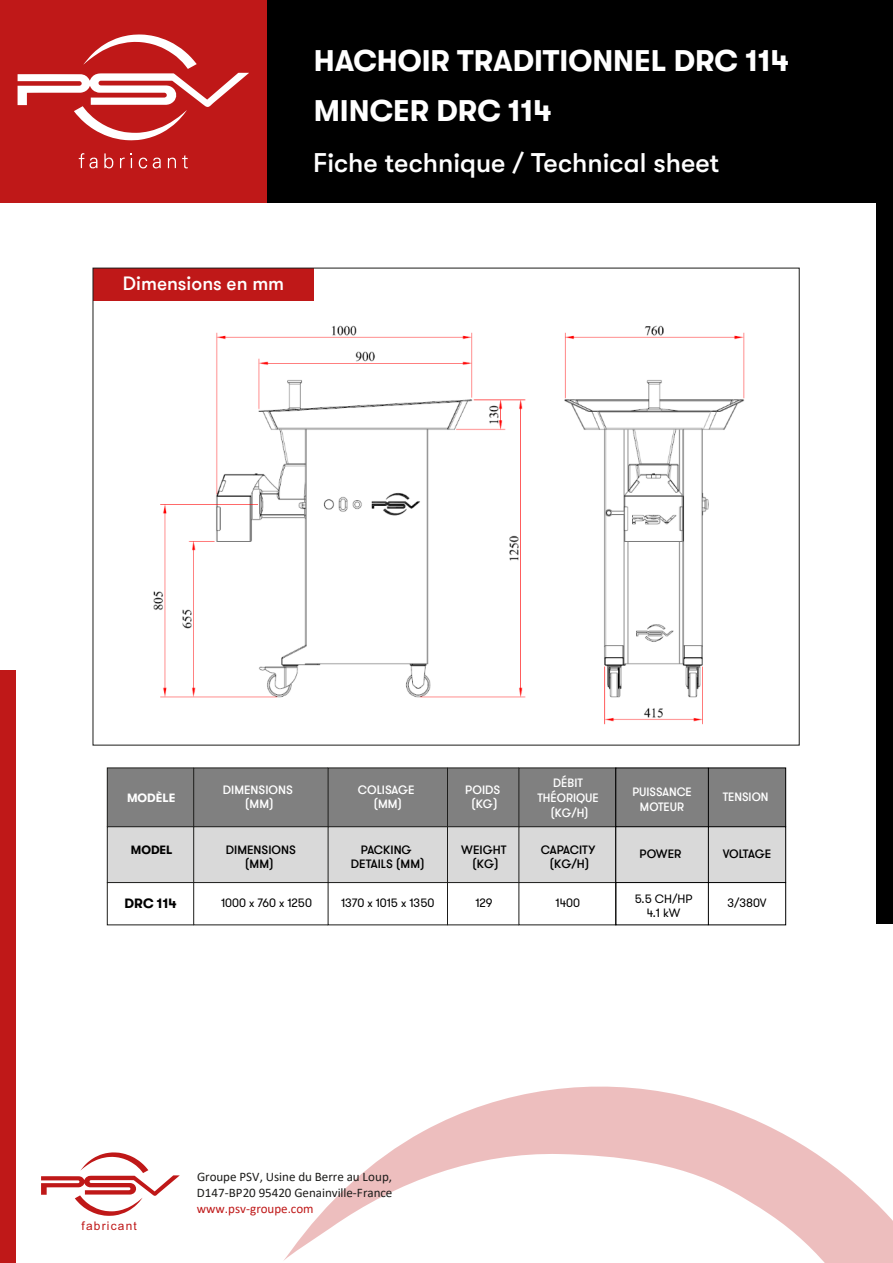
<style>
.page{position:relative;width:893px;height:1263px;background:#fff}
.page>*{position:absolute;margin:0;border:0;box-sizing:border-box;transform-origin:0 0}
.t1{font:700 29.85px/50.2px "GT Walsheim";color:#fff}
.t2{font:500 27px "GT Walsheim Pro";color:#fff}
.t3{font:500 19.05px "GT Walsheim Pro";color:#fff}
.t4{font:700 13.5px "GT Walsheim";color:#000}
.t5{font:13.05px/15.8px "Calibri";letter-spacing:-.005em;color:#1d1d1b}
.t6{font:13.05px "Calibri";color:#bf1818}
.t7{font:500 12px/14.1px "GT Walsheim Pro";color:#000;text-align:center}
.t8{font:12px/14.1px "GT Walsheim Pro";color:#000;text-align:center}
.t9{font:500 12px/14.7px "GT Walsheim Pro";color:#fff;text-align:center;scale:.96 1}
.t10{font:500 12px/14.1px "GT Walsheim Pro";color:#fff;text-align:center}
.t11{font:500 12px "GT Walsheim Pro";letter-spacing:-.035em;color:#000}
.t12{font:700 12px "GT Walsheim";color:#fff}
.t13{font:700 12px "GT Walsheim";color:#000}
.t14{font:11.85px "Bokonique";letter-spacing:.1em;color:#bf1818}
</style>
<div class="page">
<svg style="left:284px;top:1086px;width:609px;height:177px"></svg>
<div style="left:876px;top:199px;width:17px;height:725px;background:#000"></div>
<svg style="left:41px;top:1152px;width:139px;height:64px"></svg>
<div style="left:267px;top:0;width:626px;height:203px;background:#000"></div>
<div style="left:0;top:0;width:267px;height:203px;background:#bf1818"></div>
<svg style="left:18px;top:34px;width:231px;height:106px"></svg>
<svg style="left:104px;top:153px;width:10px;height:16px"></svg>
<svg style="left:153px;top:157px;width:8px;height:12px"></svg>
<svg style="left:168px;top:157px;width:8px;height:11px"></svg>
<svg style="left:139px;top:157px;width:8px;height:12px"></svg>
<svg style="left:79px;top:153px;width:18px;height:16px"></svg>
<svg style="left:182px;top:155px;width:6px;height:14px"></svg>
<svg style="left:120px;top:157px;width:5px;height:11px"></svg>
<svg style="left:131px;top:153px;width:1px;height:15px"></svg>
<div style="left:0;top:670px;width:16px;height:593px;background:#bf1818"></div>
<div style="left:93px;top:268px;width:221px;height:33px;background:#bf1818"></div>
<div style="left:519px;top:827px;width:97px;height:55px;background:#d9d9d9"></div>
<div style="left:519px;top:768px;width:97px;height:59px;background:#808080"></div>
<div style="left:519px;top:767px;width:97px;height:60px;border:1px solid #1d1d1b"></div>
<svg style="left:107px;top:767px;width:413px;height:115px;background:#a7a7a7"></svg>
<div style="left:519px;top:826px;width:97px;height:57px;border:1px solid #1d1d1b"></div>
<div style="left:107px;top:882px;width:87px;height:43px;border:1px solid #1d1d1b"></div>
<div style="left:193px;top:882px;width:135px;height:43px;border:1px solid #1d1d1b"></div>
<div style="left:328px;top:882px;width:120px;height:43px;border:1px solid #1d1d1b"></div>
<div style="left:447px;top:882px;width:72px;height:43px;border:1px solid #1d1d1b"></div>
<div style="left:519px;top:882px;width:97px;height:43px;border:1px solid #1d1d1b"></div>
<div style="left:708px;top:827px;width:78px;height:55px;background:#d9d9d9"></div>
<div style="left:708px;top:768px;width:78px;height:59px;background:#808080"></div>
<div style="left:616px;top:827px;width:92px;height:55px;background:#d9d9d9"></div>
<div style="left:616px;top:768px;width:92px;height:59px;background:#808080"></div>
<hr style="left:615px;top:827px;width:1px;height:55px;background:#000">
<div style="left:615px;top:767px;width:94px;height:60px;border:1px solid #000"></div>
<div style="left:615px;top:882px;width:94px;height:43px;border:1px solid #000"></div>
<div style="left:708px;top:767px;width:78px;height:60px;border:1px solid #000"></div>
<div style="left:708px;top:826px;width:78px;height:57px;border:1px solid #000"></div>
<div style="left:708px;top:882px;width:78px;height:43px;border:1px solid #000"></div>
<img style="left:153px;top:325px;width:592px;height:400px">
<h1 class="t1" style="left:314px;top:36px;width:477px">HACHOIR TRADITIONNEL DRC 114<br>MINCER DRC 114</h1>
<h2 class="t2" style="left:313px;top:147px;width:408px">Fiche technique / Technical sheet</h2>
<h3 class="t3" style="left:123px;top:271px;width:163px">Dimensions en mm</h3>
<p class="t12" style="left:127px;top:791px;width:50px">MODÈLE</p>
<p class="t10" style="left:223px;top:783px;width:72px">DIMENSIONS (MM)</p>
<p class="t10" style="left:358px;top:783px;width:58px">COLISAGE (MM)</p>
<p class="t10" style="left:465px;top:783px;width:37px">POIDS (KG)</p>
<p class="t7" style="left:461px;top:843px;width:47px">WEIGHT (KG)</p>
<p class="t7" style="left:351px;top:843px;width:76px">PACKING<br>DETAILS (MM)</p>
<p class="t13" style="left:131px;top:843px;width:43px">MODEL</p>
<p class="t7" style="left:226px;top:843px;width:72px">DIMENSIONS (MM)</p>
<p class="t9" style="left:537px;top:776px;width:66px">DÉBIT<br>THÉORIQUE (KG/H)</p>
<p class="t7" style="left:541px;top:843px;width:56px">CAPACITY (KG/H)</p>
<p class="t9" style="left:632px;top:785px;width:63px">PUISSANCE<br>MOTEUR</p>
<p class="t9" style="left:723px;top:790px;width:49px">TENSION</p>
<p class="t7" style="left:640px;top:847px;width:43px">POWER</p>
<p class="t11" style="left:723px;top:846px;width:50px">VOLTAGE</p>
<p class="t8" style="left:635px;top:892px;width:59px">5.5 CH/HP<br>4.1 kW</p>
<p class="t4" style="left:125px;top:896px;width:54px">DRC 114</p>
<p class="t8" style="left:221px;top:896px;width:92px">1000 x 760 x 1250</p>
<p class="t8" style="left:341px;top:896px;width:95px">1370 x 1015 x 1350</p>
<p class="t8" style="left:475px;top:896px;width:19px">129</p>
<p class="t8" style="left:556px;top:896px;width:26px">1400</p>
<p class="t8" style="left:727px;top:896px;width:41px">3/380V</p>
<p class="t14" style="left:82px;top:1219px;width:57px">fabricant</p>
<p class="t5" style="left:197px;top:1168px;width:197px">Groupe PSV, Usine du Berre au Loup,<br>D147-BP20 95420 Genainville-France</p>
<p class="t6" style="left:197px;top:1199px;width:118px">www.psv-groupe.com</p>
</div>
